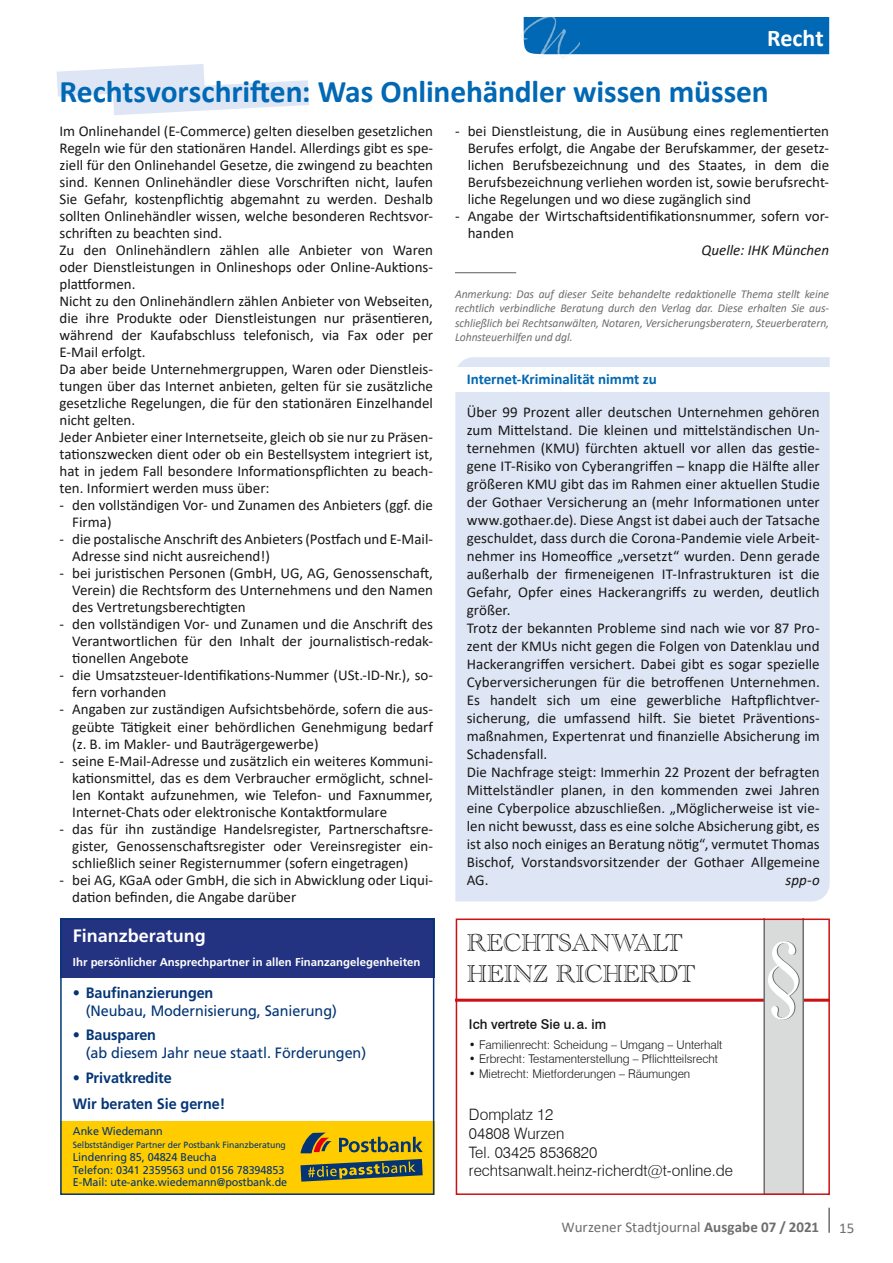
<style>
.page{position:relative;width:893px;height:1263px;background:#fff}
.page>*{position:absolute;margin:0;border:0;box-sizing:border-box;transform-origin:0 0}
.t1{font:700 31.5px "Calibri";letter-spacing:-.005em;color:#0068b4}
.t2{font:25.5px/30.6px "Academy Engraved Let Plain";color:#181716}
.t3{font:700 24px "Calibri";letter-spacing:-.005em;color:#fff}
.t4{font:700 18px "Frutiger";color:#fff}
.t5{font:300 15.75px/18.9px "Swiss 721 BT";color:#181716}
.t6{font:15px/17px "Calibri";color:#181716}
.t7{font:15px "Frutiger";letter-spacing:-.005em;color:#033576;scale:.96 1}
.t8{font:700 15px/26.5px "Frutiger";letter-spacing:-.005em;color:#033576;scale:.96 1}
.t9{font:15px "Calibri";color:#6e6e6e}
.t10{font:700 15px "Calibri";color:#0068b4}
.t11{font:italic 15px "Calibri";color:#181716}
.t12{font:500 13.5px "Swiss 721 BT";color:#181716}
.t13{font:italic 12px/14.2px "Calibri";letter-spacing:-.005em;color:#6e6e6e;text-align:justify}
.t14{font:300 12px "Swiss 721 BT";color:#181716}
.t15{font:700 11.4px "Frutiger";color:#fff}
.t16{font:11.25px/12.8px "Frutiger";letter-spacing:-.005em;color:#033576;scale:.96 1}
.t17{font:9px "Frutiger";letter-spacing:-.005em;color:#033576;scale:.96 1}
.s1{font-weight:700}
</style>
<div class="page">
<hr style="left:828px;top:1208px;width:2px;height:25px;background:#6e6e6e">
<div style="left:579px;top:17px;width:250px;height:38px;background:#0068b4"></div>
<img style="left:523px;top:17px;width:56px;height:42px">
<svg style="left:57px;top:64px;width:252px;height:51px"></svg>
<hr style="left:456px;top:999px;width:374px;height:3px;background:#cd1013">
<svg style="left:763px;top:921px;width:41px;height:271px;background:#d2d3d3"></svg>
<div style="left:456px;top:918px;width:374px;height:277px;border:2px solid #cd1013"></div>
<div style="left:60px;top:1121px;width:374px;height:74px;background:#fc0"></div>
<div style="left:60px;top:918px;width:374px;height:59px;background:#243282"></div>
<svg style="left:300px;top:1159px;width:123px;height:22px"></svg>
<svg style="left:300px;top:1132px;width:123px;height:21px"></svg>
<div style="left:60px;top:918px;width:374px;height:277px;border:2px solid #033576"></div>
<hr style="left:455px;top:272px;width:61px;height:1px;background:#6e6e6e">
<div style="left:455px;top:357px;width:375px;height:544px;background:#dee6f5"></div>
<div style="left:447px;top:367px;width:388px;height:24px;background:#fff"></div>
<h3 class="t3" style="left:767px;top:21px;width:58px">Recht</h3>
<h1 class="t1" style="left:60px;top:69px;width:711px">Rechtsvorschriften: Was Onlinehändler wissen müssen</h1>
<p class="t6" style="left:60px;top:122px;width:375px">Im Onlinehandel (E-Commerce) gelten dieselben gesetzlichen Regeln wie für den stationären Handel. Allerdings gibt es spe&shy;ziell für den Onlinehandel Gesetze, die zwingend zu beachten sind. Kennen Onlinehändler diese Vorschriften nicht, laufen Sie Gefahr, kostenpflichtig abgemahnt zu werden. Deshalb sollten Onlinehändler wissen, welche besonderen Rechtsvor&shy;schriften zu beachten sind.<br>Zu den Onlinehändlern zählen alle Anbieter von Waren oder Dienstleistungen in Onlineshops oder Online-Auktions&shy;plattformen.<br>Nicht zu den Onlinehändlern zählen Anbieter von Webseiten, die ihre Produkte oder Dienstleistungen nur präsentieren, während der Kaufabschluss telefonisch, via Fax oder per E-Mail erfolgt.<br>Da aber beide Unternehmergruppen, Waren oder Dienstleis&shy;tungen über das Internet anbieten, gelten für sie zusätzliche gesetzliche Regelungen, die für den stationären Einzelhandel nicht gelten.<br>Jeder Anbieter einer Internetseite, gleich ob sie nur zu Präsen&shy;tationszwecken dient oder ob ein Bestellsystem integriert ist, hat in jedem Fall besondere Informationspflichten zu beach&shy;ten. Informiert werden muss über:</p>
<p class="t6" style="left:72px;top:496px;width:362px;text-indent:-13px">- den vollständigen Vor- und Zunamen des Anbieters (ggf. die<br>Firma)</p>
<p class="t6" style="left:72px;top:530px;width:362px;text-indent:-13px">- die postalische Anschrift des Anbieters (Postfach und E-Mail-<br>Adresse sind nicht ausreichend!)</p>
<p class="t6" style="left:72px;top:564px;width:362px;text-align:justify;text-indent:-13px">- bei juristischen Personen (GmbH, UG, AG, Genossenschaft, Verein) die Rechtsform des Unternehmens und den Namen des Vertretungsberechtigten</p>
<p class="t6" style="left:72px;top:616px;width:362px;text-align:justify;text-indent:-13px">- den vollständigen Vor- und Zunamen und die Anschrift des Verantwortlichen für den Inhalt der journalistisch-redak&shy;tionellen Angebote</p>
<p class="t6" style="left:72px;top:667px;width:362px;text-indent:-13px">- die Umsatzsteuer-Identifikations-Nummer (USt.-ID-Nr.), so&shy;fern vorhanden</p>
<p class="t6" style="left:72px;top:701px;width:362px;text-align:justify;text-indent:-13px">- Angaben zur zuständigen Aufsichtsbehörde, sofern die aus&shy;geübte Tätigkeit einer behördlichen Genehmigung bedarf (z. B. im Makler- und Bauträgergewerbe)</p>
<p class="t6" style="left:72px;top:752px;width:362px;text-align:justify;text-indent:-13px">- seine E-Mail-Adresse und zusätzlich ein weiteres Kommuni&shy;kationsmittel, das es dem Verbraucher ermöglicht, schnel&shy;len Kontakt aufzunehmen, wie Telefon- und Faxnummer, Internet-Chats oder elektronische Kontaktformulare</p>
<p class="t6" style="left:72px;top:820px;width:362px;text-align:justify;text-indent:-13px">- das für ihn zuständige Handelsregister, Partnerschaftsre&shy;gister, Genossenschaftsregister oder Vereinsregister ein&shy;schließlich seiner Registernummer (sofern eingetragen)</p>
<p class="t6" style="left:72px;top:871px;width:362px;text-indent:-13px">- bei AG, KGaA oder GmbH, die sich in Abwicklung oder Liqui&shy;dation befinden, die Angabe darüber</p>
<p class="t6" style="left:468px;top:122px;width:363px;text-align:justify;text-indent:-13px">- bei Dienstleistung, die in Ausübung eines reglementierten Berufes erfolgt, die Angabe der Berufskammer, der gesetz&shy;lichen Berufsbezeichnung und des Staates, in dem die Berufsbezeichnung verliehen worden ist, sowie berufsrecht&shy;liche Regelungen und wo diese zugänglich sind</p>
<p class="t6" style="left:468px;top:207px;width:363px;text-indent:-13px">- Angabe der Wirtschaftsidentifikationsnummer, sofern vor&shy;handen</p>
<p class="t11" style="left:701px;top:240px;width:129px">Quelle: IHK München</p>
<p class="t13" style="left:455px;top:287px;width:376px">Anmerkung: Das auf dieser Seite behandelte redaktionelle Thema stellt keine rechtlich verbindliche Beratung durch den Verlag dar. Diese erhalten Sie aus&shy;schließlich bei Rechtsanwälten, Notaren, Versicherungsberatern, Steuerberatern, Lohnsteuerhilfen und dgl.</p>
<p class="t10" style="left:467px;top:369px;width:191px">Internet-Kriminalität nimmt zu</p>
<p class="t6" style="left:467px;top:403px;width:355px;line-height:18px">Über 99 Prozent aller deutschen Unternehmen gehören zum Mittelstand. Die kleinen und mittelständischen Un&shy;ternehmen (KMU) fürchten aktuell vor allen das gestie&shy;gene IT-Risiko von Cyberangriffen – knapp die Hälfte aller größeren KMU gibt das im Rahmen einer aktuellen Studie der Gothaer Versicherung an (mehr Informationen unter www.gothaer.de). Diese Angst ist dabei auch der Tatsache geschuldet, dass durch die Corona-Pandemie viele Arbeit&shy;nehmer ins Homeoffice „versetzt“ wurden. Denn gerade außerhalb der firmeneigenen IT-Infrastrukturen ist die Gefahr, Opfer eines Hackerangriffs zu werden, deutlich größer.<br>Trotz der bekannten Probleme sind nach wie vor 87 Pro&shy;zent der KMUs nicht gegen die Folgen von Datenklau und Hackerangriffen versichert. Dabei gibt es sogar spezielle Cyberversicherungen für die betroffenen Unternehmen.<br>Es handelt sich um eine gewerbliche Haftpflichtver&shy;sicherung, die umfassend hilft. Sie bietet Präventions&shy;maßnahmen, Expertenrat und finanzielle Absicherung im Schadensfall.<br>Die Nachfrage steigt: Immerhin 22 Prozent der befragten Mittelständler planen, in den kommenden zwei Jahren eine Cyberpolice abzuschließen. „Möglicherweise ist vie&shy;len nicht bewusst, dass es eine solche Absicherung gibt, es ist also noch einiges an Beratung nötig“, vermutet Thomas Bischof, Vorstandsvorsitzender der Gothaer Allgemeine AG.</p>
<p class="t11" style="left:786px;top:870px;width:36px">spp-o</p>
<p class="t4" style="left:73px;top:925px;width:135px">Finanzberatung</p>
<p class="t15" style="left:73px;top:955px;width:349px">Ihr persönlicher Ansprechpartner in allen Finanzangelegenheiten</p>
<p class="t8" style="left:73px;top:979px;width:148px">• Baufinanzierungen</p>
<p class="t7" style="left:86px;top:1002px;width:263px">(Neubau, Modernisierung, Sanierung)</p>
<p class="t8" style="left:73px;top:1022px;width:88px">• Bausparen</p>
<p class="t7" style="left:86px;top:1044px;width:294px">(ab diesem Jahr neue staatl. Förderungen)</p>
<p class="t8" style="left:73px;top:1064px;width:160px">• Privatkredite<br>Wir beraten Sie gerne!</p>
<p class="t16" style="left:73px;top:1125px;width:95px">Anke Wiedemann</p>
<p class="t17" style="left:73px;top:1140px;width:223px">Selbstständiger Partner der Postbank Finanzberatung</p>
<p class="t16" style="left:73px;top:1150px;width:225px">Lindenring 85, 04824 Beucha<br>Telefon: 0341 2359563 und 0156 78394853<br>E-Mail: ute-anke.wiedemann@postbank.de</p>
<h2 class="t2" style="left:467px;top:928px;width:230px">RECHTSANWALT<br>HEINZ RICHERDT</h2>
<p class="t12" style="left:469px;top:1015px;width:139px">Ich vertrete Sie u.a. im</p>
<p class="t14" style="left:469px;top:1037px;width:255px">• Familienrecht: Scheidung – Umgang – Unterhalt</p>
<p class="t14" style="left:469px;top:1052px;width:251px">• Erbrecht: Testamenterstellung – Pflichtteilsrecht</p>
<p class="t14" style="left:469px;top:1066px;width:223px">• Mietrecht: Mietforderungen – Räumungen</p>
<p class="t5" style="left:469px;top:1104px;width:265px">Domplatz 12<br>04808 Wurzen<br>Tel. 03425 8536820 rechtsanwalt.heinz-richerdt@t-online.de</p>
<p class="t9" style="left:562px;top:1217px;width:259px">Wurzener Stadtjournal <span class="s1">Ausgabe 07 / 2021</span></p>
<p class="t9" style="left:839px;top:1217px;width:17px">15</p>
</div>
